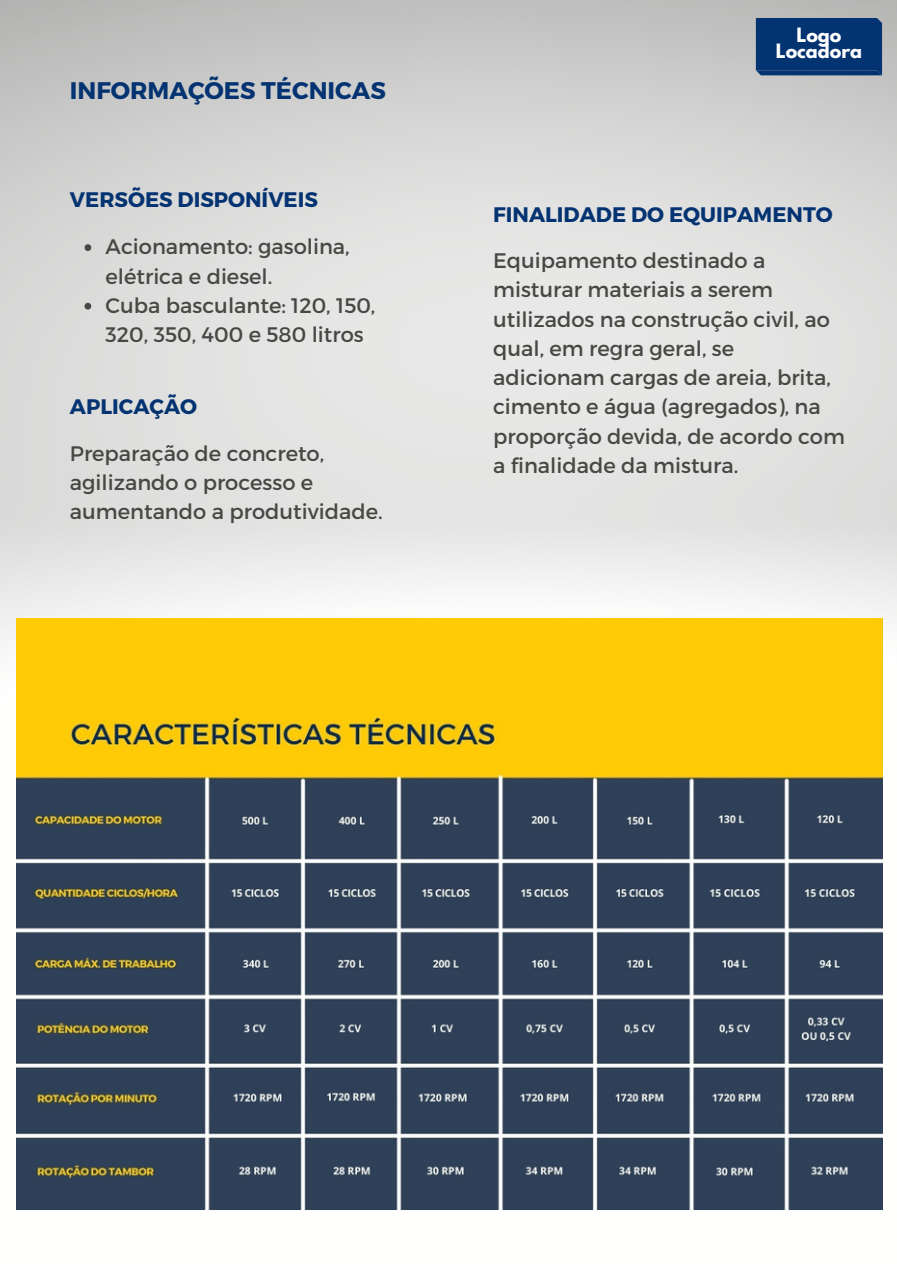
<style>
.page{position:relative;width:897px;height:1264px;background:#fff}
.page>*{position:absolute;margin:0;border:0;box-sizing:border-box;transform-origin:0 0}
.t1{font:700 24px "Montserrat";color:#043372}
.t2{font:21px/29.2px "Montserrat";color:#484744}
.t3{font:700 21px "Montserrat";color:#043372}
.t4{font:700 17.55px/16.4px "League Spartan";color:#fff;text-align:center}
</style>
<div class="page">
<img style="left:0;top:0;width:897px;height:1210px">
<img style="left:16px;top:618px;width:866px;height:591px">
<svg style="left:84px;top:244px;width:7px;height:7px"></svg>
<svg style="left:84px;top:303px;width:7px;height:6px"></svg>
<div style="left:756px;top:18px;width:126px;height:57px;background:#043372"></div>
<p class="t1" style="left:70px;top:75px;width:317px">INFORMAÇÕES TÉCNICAS</p>
<p class="t3" style="left:70px;top:186px;width:250px">VERSÕES DISPONÍVEIS</p>
<p class="t2" style="left:106px;top:231px;width:246px">Acionamento: gasolina, elétrica e diesel.</p>
<p class="t2" style="left:106px;top:290px;width:271px">Cuba basculante: 120, 150,<br>320, 350, 400 e 580 litros</p>
<p class="t3" style="left:70px;top:392px;width:129px">APLICAÇÃO</p>
<p class="t2" style="left:70px;top:437px;width:314px">Preparação de concreto, agilizando o processo e aumentando a produtividade.</p>
<p class="t4" style="left:776px;top:29px;width:88px">Logo<br>Locadora</p>
<p class="t3" style="left:493px;top:201px;width:341px">FINALIDADE DO EQUIPAMENTO</p>
<p class="t2" style="left:493px;top:245px;width:353px">Equipamento destinado a misturar materiais a serem utilizados na construção civil, ao qual, em regra geral, se adicionam cargas de areia, brita, cimento e água (agregados), na proporção devida, de acordo com a finalidade da mistura.</p>
</div>
